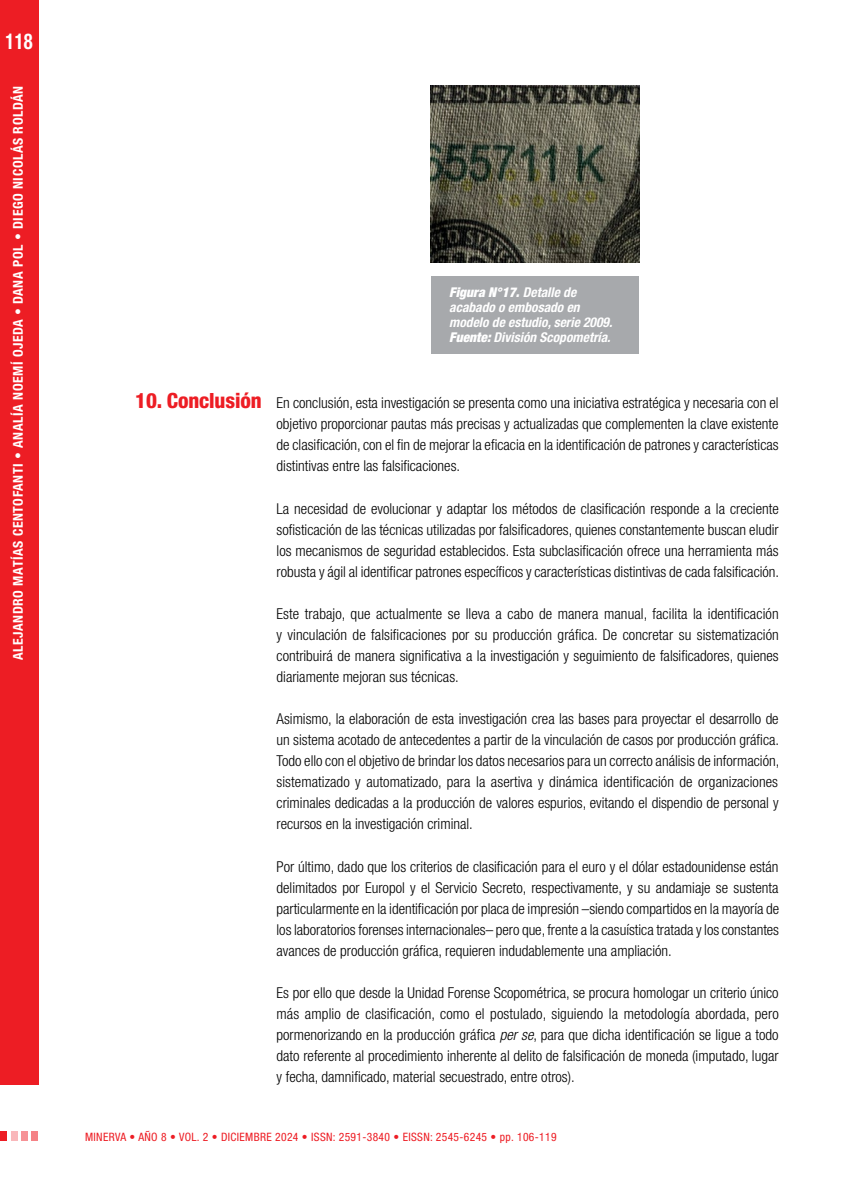
<style>
.page{position:relative;width:851px;height:1191px;background:#fff}
.page>*{position:absolute;margin:0;border:0;box-sizing:border-box;transform-origin:0 0}
.t1{font:700 condensed 21.75px "Helvetica Neue LT Std";color:#fff;scale:.85 1}
._00-SUBTI-1_MARGEN{font:800 condensed 21px "Helvetica Neue LT Std";letter-spacing:-.005em;color:#ed1d24}
._00-TEXTO_GENERAL{font:300 condensed 15px/21px "Helvetica Neue LT Std";color:#000;text-align:justify}
._00-PRIMER_PARRAFO_L{font:300 condensed 15px/21px "Helvetica Neue LT Std";color:#000;text-align:justify}
._00-EPIGRAFE{font:italic 700 condensed 13.5px/15px "Helvetica Neue LT Std";color:#fff}
.t2{font:700 condensed 13.5px "Helvetica Neue LT Std";letter-spacing:.04em;color:#fff}
.t3{font:condensed 11.55px "Helvetica Neue LT Std";letter-spacing:.03em;color:#ed1d24}
.s1{font-weight:900}
.s2{font-style:italic}
</style>
<div class="page">
<div style="left:0;top:0;width:38px;height:1084px;background:#ed1d24"></div>
<div style="left:21px;top:1131px;width:7px;height:10px;background:#f69296"></div>
<div style="left:11px;top:1131px;width:7px;height:10px;background:#f9b8bb"></div>
<div style="left:0;top:1131px;width:7px;height:10px;background:#ed1d24"></div>
<div style="left:32px;top:1131px;width:6px;height:10px;background:#f58286"></div>
<div style="left:431px;top:277px;width:208px;height:77px;background:#a7a9ac"></div>
<img style="left:430px;top:85px;width:209px;height:177px">
<h1 class="t1" style="left:5px;top:28px;width:34px">118</h1>
<p class="t2" style="left:10px;top:660px;width:575px;rotate:-90deg">ALEJANDRO MATÍAS CENTOFANTI • ANALÍA NOEMÍ OJEDA • DANA POL • DIEGO NICOLÁS ROLDÁN</p>
<p class="_00-EPIGRAFE" style="left:449px;top:285px;width:164px"><span class="s1">Figura N°17.</span> Detalle de acabado o embosado en modelo de estudio, serie 2009.<br><span class="s1">Fuente:</span> División Scopometría.</p>
<p class="_00-SUBTI-1_MARGEN" style="left:135px;top:388px;width:128px">10. Conclusión</p>
<p class="_00-PRIMER_PARRAFO_L" style="left:276px;top:392px;width:503px">En conclusión, esta investigación se presenta como una iniciativa estratégica y necesaria con el objetivo proporcionar pautas más precisas y actualizadas que complementen la clave existente de clasificación, con el fin de mejorar la eficacia en la identificación de patrones y características distintivas entre las falsificaciones.</p>
<p class="_00-TEXTO_GENERAL" style="left:276px;top:498px;width:504px">La necesidad de evolucionar y adaptar los métodos de clasificación responde a la creciente sofisticación de las técnicas utilizadas por falsificadores, quienes constantemente buscan eludir los mecanismos de seguridad establecidos. Esta subclasificación ofrece una herramienta más robusta y ágil al identificar patrones específicos y características distintivas de cada falsificación.</p>
<p class="_00-TEXTO_GENERAL" style="left:276px;top:603px;width:503px">Este trabajo, que actualmente se lleva a cabo de manera manual, facilita la identificación y vinculación de falsificaciones por su producción gráfica. De concretar su sistematización contribuirá de manera significativa a la investigación y seguimiento de falsificadores, quienes diariamente mejoran sus técnicas.</p>
<p class="_00-TEXTO_GENERAL" style="left:276px;top:708px;width:504px">Asimismo, la elaboración de esta investigación crea las bases para proyectar el desarrollo de un sistema acotado de antecedentes a partir de la vinculación de casos por producción gráfica.<br>Todo ello con el objetivo de brindar los datos necesarios para un correcto análisis de información, sistematizado y automatizado, para la asertiva y dinámica identificación de organizaciones criminales dedicadas a la producción de valores espurios, evitando el dispendio de personal y recursos en la investigación criminal.</p>
<p class="_00-TEXTO_GENERAL" style="left:276px;top:855px;width:504px">Por último, dado que los criterios de clasificación para el euro y el dólar estadounidense están delimitados por Europol y el Servicio Secreto, respectivamente, y su andamiaje se sustenta particularmente en la identificación por placa de impresión –siendo compartidos en la mayoría de los laboratorios forenses internacionales– pero que, frente a la casuística tratada y los constantes avances de producción gráfica, requieren indudablemente una ampliación.</p>
<p class="_00-TEXTO_GENERAL" style="left:276px;top:982px;width:503px">Es por ello que desde la Unidad Forense Scopométrica, se procura homologar un criterio único más amplio de clasificación, como el postulado, siguiendo la metodología abordada, pero pormenorizando en la producción gráfica <span class="s2">per se</span>, para que dicha identificación se ligue a todo dato referente al procedimiento inherente al delito de falsificación de moneda (imputado, lugar y fecha, damnificado, material secuestrado, entre otros).</p>
<p class="t3" style="left:85px;top:1130px;width:473px">MINERVA • AÑO 8 • VOL. 2 • DICIEMBRE 2024 • ISSN: 2591-3840 • EISSN: 2545-6245 • pp. 106-119</p>
</div>
